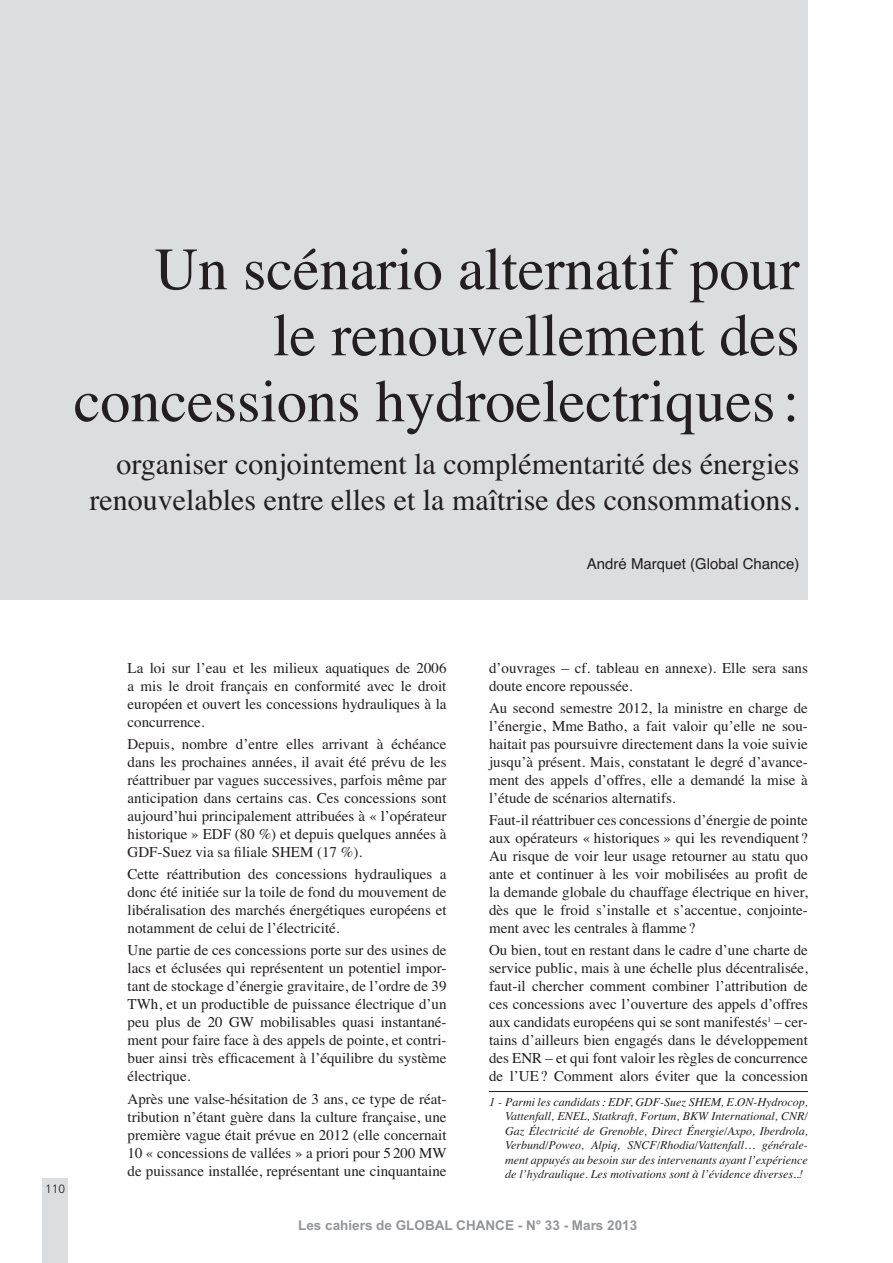
<style>
.page{position:relative;width:893px;height:1263px;background:#fff}
.page>*{position:absolute;margin:0;border:0;box-sizing:border-box;transform-origin:0 0}
.t1{font:60px/66px "Times";color:#231f20;text-align:right}
.t2{font:30px/36px "Times";color:#231f20;text-align:right}
.t3{font:15px/18px "Times";color:#231f20;text-align:justify}
.t4{font:15px "Helvetica";color:#231f20}
.t5{font:700 13.5px "Arial";color:#939598}
.t6{font:italic 12px/14.4px "Times";color:#231f20;text-align:justify}
.t7{font:300 12px "Frutiger";color:#231f20}
</style>
<div class="page">
<div style="left:43px;top:1178px;width:25px;height:85px;background:#dcddde"></div>
<hr style="left:489px;top:1091px;width:319px;height:1px;background:#231f20">
<div style="left:0;top:0;width:808px;height:600px;background:#dcddde"></div>
<h1 class="t1" style="left:74px;top:242px;width:727px">Un scénario alternatif pour<br>le renouvellement des concessions hydroelectriques :</h1>
<h2 class="t2" style="left:90px;top:449px;width:711px">organiser conjointement la complémentarité des énergies renouvelables entre elles et la maîtrise des consommations.</h2>
<p class="t4" style="left:587px;top:559px;width:214px">André Marquet (Global Chance)</p>
<p class="t7" style="left:45px;top:1184px;width:22px">110</p>
<p class="t3" style="left:128px;top:660px;width:320px">La loi sur l’eau et les milieux aquatiques de 2006 a mis le droit français en conformité avec le droit européen et ouvert les concessions hydrauliques à la concurrence.</p>
<p class="t3" style="left:128px;top:736px;width:320px">Depuis, nombre d’entre elles arrivant à échéance dans les prochaines années, il avait été prévu de les réattribuer par vagues successives, parfois même par anticipation dans certains cas. Ces concessions sont aujourd’hui principalement attribuées à « l’opérateur historique » EDF (80 %) et depuis quelques années à GDF-Suez via sa filiale SHEM (17 %).</p>
<p class="t3" style="left:128px;top:866px;width:320px">Cette réattribution des concessions hydrauliques a donc été initiée sur la toile de fond du mouvement de libéralisation des marchés énergétiques européens et notamment de celui de l’électricité.</p>
<p class="t3" style="left:128px;top:943px;width:320px">Une partie de ces concessions porte sur des usines de lacs et éclusées qui représentent un potentiel impor&shy;tant de stockage d’énergie gravitaire, de l’ordre de 39<br>TWh, et un productible de puissance électrique d’un peu plus de 20 GW mobilisables quasi instantané&shy;ment pour faire face à des appels de pointe, et contri&shy;buer ainsi très efficacement à l’équilibre du système électrique.</p>
<p class="t3" style="left:128px;top:1091px;width:321px">Après une valse-hésitation de 3 ans, ce type de réat&shy;tribution n’étant guère dans la culture française, une première vague était prévue en 2012 (elle concernait 10 « concessions de vallées » a priori pour 5 200 MW de puissance installée, représentant une cinquantaine</p>
<p class="t3" style="left:489px;top:660px;width:320px">d’ouvrages – cf. tableau en annexe). Elle sera sans doute encore repoussée.</p>
<p class="t3" style="left:489px;top:700px;width:320px">Au second semestre 2012, la ministre en charge de l’énergie, Mme Batho, a fait valoir qu’elle ne sou&shy;haitait pas poursuivre directement dans la voie suivie jusqu’à présent. Mais, constatant le degré d’avance&shy;ment des appels d’offres, elle a demandé la mise à l’étude de scénarios alternatifs.</p>
<p class="t3" style="left:489px;top:812px;width:320px">Faut-il réattribuer ces concessions d’énergie de pointe aux opérateurs « historiques » qui les revendiquent ?<br>Au risque de voir leur usage retourner au statu quo ante et continuer à les voir mobilisées au profit de la demande globale du chauffage électrique en hiver, dès que le froid s’installe et s’accentue, conjointe&shy;ment avec les centrales à flamme ?</p>
<p class="t3" style="left:489px;top:943px;width:320px">Ou bien, tout en restant dans le cadre d’une charte de service public, mais à une échelle plus décentralisée, faut-il chercher comment combiner l’attribution de ces concessions avec l’ouverture des appels d’offres aux candidats européens qui se sont manifestés<sup>1</sup> – cer&shy;tains d’ailleurs bien engagés dans le développement des ENR – et qui font valoir les règles de concurrence de l’UE ? Comment alors éviter que la concession</p>
<p class="t6" style="left:505px;top:1096px;width:304px;text-indent:-16px">1 - Parmi les candidats : EDF, GDF-Suez SHEM, E.ON-Hydrocop, Vattenfall, ENEL, Statkraft, Fortum, BKW International, CNR/ Gaz Électricité de Grenoble, Direct Énergie/Axpo, Iberdrola, Verbund/Poweo, Alpiq, SNCF/Rhodia/Vattenfall… générale&shy;ment appuyés au besoin sur des intervenants ayant l’expérience de l’hydraulique. Les motivations sont à l’évidence diverses..!</p>
<p class="t5" style="left:298px;top:1218px;width:340px">Les cahiers de GLOBAL CHANCE - N° 33 - Mars 2013</p>
</div>
